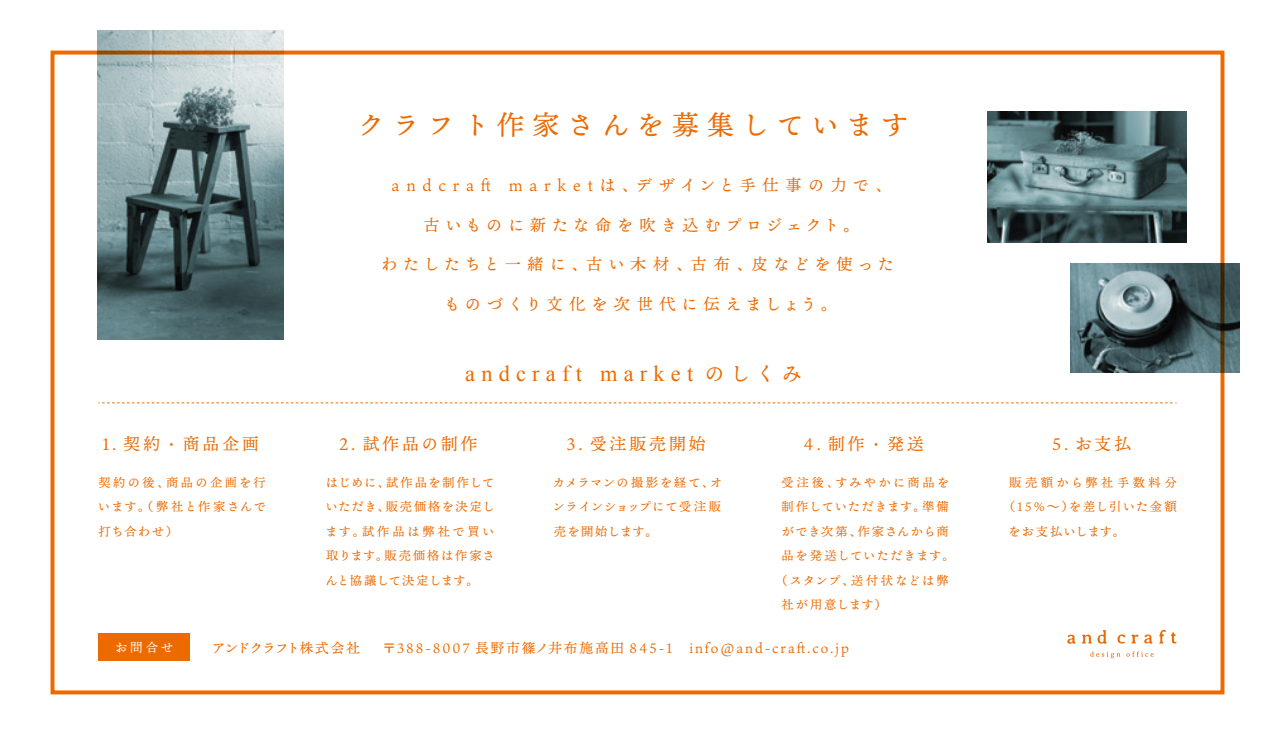
<style>
.page{position:relative;width:1275px;height:745px;background:#fff}
.page>*{position:absolute;margin:0;border:0;box-sizing:border-box;transform-origin:0 0}
.t1{font:27.3px "Ten Mincho Text";letter-spacing:.28em;color:#ed6a00}
.t2{font:22.4px "Times New Roman";letter-spacing:.28em;color:#ed6a00}
.t3{font:16.8px "Ten Mincho Text";letter-spacing:.18em;color:#ed6a00}
.t4{font:16.1px "Ten Mincho Text";letter-spacing:.33em;color:#ed6a00}
.t5{font:16.1px "Ten Mincho Text";letter-spacing:.42em;color:#ed6a00}
.t6{font:16.1px "Ten Mincho Text";letter-spacing:.36em;color:#ed6a00}
.t7{font:13.65px "Ten Mincho Text";letter-spacing:.14em;color:#ed6a00}
.t8{font:13.65px "Ten Mincho Text";letter-spacing:-.045em;color:#ed6a00}
.t9{font:12.42px "Ten Mincho Text";color:#fff}
.t10{font:12.25px/24.5px "Ten Mincho Text";letter-spacing:.125em;color:#ed6a00;text-align:justify}
.t11{font:12.25px "Ten Mincho Text";letter-spacing:.08em;color:#ed6a00}
.t12{font:12.25px "Ten Mincho Text";letter-spacing:.07em;color:#ed6a00}
.t13{font:12.25px "Ten Mincho Text";letter-spacing:.195em;color:#ed6a00}
.t14{font:12.25px "Ten Mincho Text";letter-spacing:.29em;color:#ed6a00}
.t15{font:12.25px "Ten Mincho Text";letter-spacing:.085em;color:#ed6a00}
.t16{font:12.25px "Ten Mincho Text";letter-spacing:.1em;color:#ed6a00}
.s1{font-family:"Ten Mincho Text";font-size:20.12px}
</style>
<div class="page">
<img style="left:987px;top:111px;width:199px;height:131px">
<div style="left:98px;top:633px;width:92px;height:27px;background:#ed6a00"></div>
<div style="left:51px;top:51px;width:1173px;height:643px;border:4px solid #ed6a00"></div>
<svg style="left:1067px;top:634px;width:9px;height:9px"></svg>
<svg style="left:1117px;top:634px;width:8px;height:9px"></svg>
<svg style="left:1159px;top:629px;width:17px;height:14px"></svg>
<svg style="left:1131px;top:634px;width:7px;height:9px"></svg>
<svg style="left:1082px;top:630px;width:25px;height:13px"></svg>
<svg style="left:1144px;top:634px;width:9px;height:9px"></svg>
<svg style="left:1090px;top:651px;width:30px;height:7px"></svg>
<svg style="left:1126px;top:651px;width:27px;height:5px"></svg>
<svg style="left:98px;top:402px;width:1078px;height:1px"></svg>
<img style="left:1071px;top:263px;width:169px;height:109px">
<img style="left:97px;top:30px;width:186px;height:309px">
<h1 class="t1" style="left:358px;top:110px;width:553px">クラフト作家さんを募集しています</h1>
<h3 class="t5" style="left:392px;top:176px;width:501px">andcraft marketは、デザインと手仕事の力で、</h3>
<h3 class="t4" style="left:423px;top:215px;width:438px">古いものに新たな命を吹き込むプロジェクト。</h3>
<h3 class="t4" style="left:382px;top:255px;width:514px">わたしたちと一緒に、古い木材、古布、皮などを使った</h3>
<h3 class="t6" style="left:444px;top:295px;width:395px">ものづくり文化を次世代に伝えましょう。</h3>
<h3 class="t3" style="left:102px;top:434px;width:158px">1. 契約・商品企画</h3>
<p class="t10" style="left:98px;top:470px;width:170px">契約の後、商品の企画を行います。（弊社と作家さんで打ち合わせ）</p>
<h2 class="t2" style="left:465px;top:358px;width:338px">andcraft market <span class="s1">のしくみ</span></h2>
<h3 class="t3" style="left:339px;top:434px;width:140px">2. 試作品の制作</h3>
<p class="t10" style="left:325px;top:470px;width:171px">はじめに、試作品を制作していただき、販売価格を決定します。試作品は弊社で買い取ります。販売価格は作家さんと協議して決定します。</p>
<h3 class="t3" style="left:563px;top:434px;width:144px">３. 受注販売開始</h3>
<p class="t10" style="left:553px;top:470px;width:171px">カメラマンの撮影を経て、オンラインショップにて受注販売を開始します。</p>
<h3 class="t3" style="left:800px;top:434px;width:125px">４. 制作・発送</h3>
<p class="t13" style="left:781px;top:475px;width:169px">受注後、すみやかに商品を</p>
<p class="t12" style="left:781px;top:499px;width:169px">制作していただきます。準備</p>
<p class="t11" style="left:782px;top:524px;width:169px">ができ次第、作家さんから商</p>
<p class="t11" style="left:781px;top:548px;width:175px">品を発送していただきます。</p>
<p class="t10" style="left:776px;top:567px;width:175px">（スタンプ、送付状などは弊</p>
<p class="t16" style="left:781px;top:597px;width:106px">社が用意します）</p>
<p class="t9" style="left:115px;top:640px;width:60px">お問合せ</p>
<p class="t8" style="left:212px;top:640px;width:150px">アンドクラフト株式会社</p>
<p class="t7" style="left:383px;top:640px;width:468px">〒388-8007 長野市篠ノ井布施高田 845-1　info@and-craft.co.jp</p>
<h3 class="t3" style="left:1048px;top:434px;width:84px">５. お支払</h3>
<p class="t14" style="left:1009px;top:475px;width:169px">販売額から弊社手数料分</p>
<p class="t10" style="left:1003px;top:494px;width:175px">（15%～）を差し引いた金額</p>
<p class="t15" style="left:1009px;top:524px;width:118px">をお支払いします。</p>
</div>
